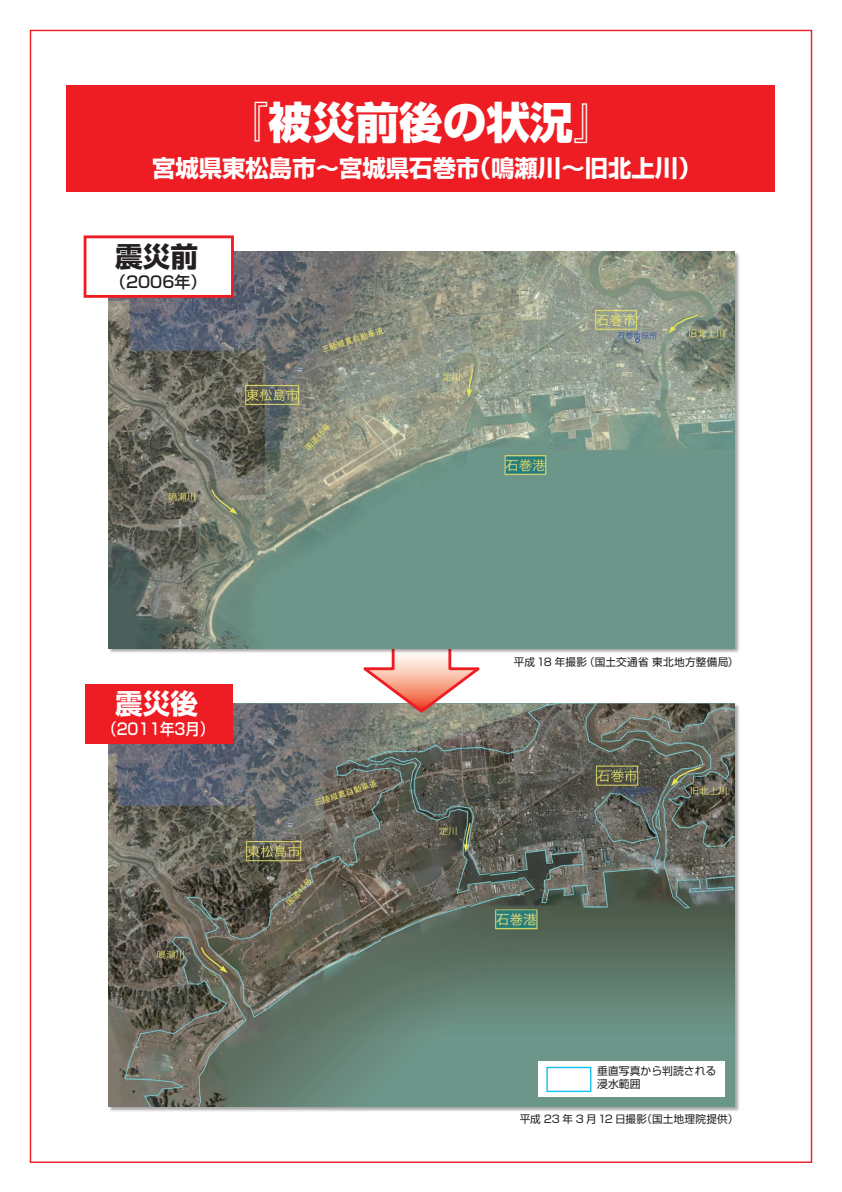
<style>
.page{position:relative;width:842px;height:1192px;background:#fff}
.page>*{position:absolute;margin:0;border:0;box-sizing:border-box;transform-origin:0 0}
.t1{font:800 43.6px "Shin Go Pr 5";color:#fff}
.t2{font:700 27.65px "Shin Go Pr 5";color:#231f20}
.t3{font:700 27.65px "Shin Go Pr 5";color:#fff}
.t4{font:700 23.4px "Shin Go Pr 5";color:#fff}
.t5{font:500 15.95px "Shin Go Pr 5";color:#fff;scale:.9 1}
.t6{font:500 15.95px "Shin Go Pr 5";color:#231f20}
.t7{font:10.85px/13.4px "Shin Go Pr 5";color:#231f20}
.t8{font:10.65px "Shin Go Pr 5";letter-spacing:.02em;color:#231f20}
</style>
<div class="page">
<div style="left:67px;top:85px;width:708px;height:106px;background:#ee1d23"></div>
<div style="left:108px;top:704px;width:632px;height:408px;background:#231f20;opacity:.4"></div>
<img style="left:108px;top:704px;width:627px;height:403px">
<svg style="left:356px;top:654px;width:131px;height:61px"></svg>
<div style="left:108px;top:251px;width:632px;height:403px;background:#231f20;opacity:.4"></div>
<img style="left:108px;top:251px;width:627px;height:397px">
<div style="left:84px;top:235px;width:150px;height:63px;background:#fff;border:3px solid #ee1d23"></div>
<div style="left:85px;top:684px;width:147px;height:60px;background:#ee1d23"></div>
<div style="left:538px;top:1061px;width:186px;height:36px;background:#fff"></div>
<div style="left:546px;top:1067px;width:45px;height:25px;border:1px solid #15c0f2"></div>
<h1 class="t1" style="left:225px;top:88px;width:394px">『被災前後の状況』</h1>
<h3 class="t4" style="left:152px;top:150px;width:551px">宮城県東松島市～宮城県石巻市（鳴瀬川～旧北上川）</h3>
<h2 class="t2" style="left:115px;top:235px;width:84px">震災前</h2>
<h3 class="t6" style="left:110px;top:269px;width:98px">（2006年）</h3>
<h2 class="t3" style="left:115px;top:682px;width:84px">震災後</h2>
<h3 class="t5" style="left:102px;top:716px;width:126px">（2011年3月）</h3>
<p class="t8" style="left:514px;top:653px;width:226px">平成 18 年撮影（国土交通省 東北地方整備局）</p>
<p class="t7" style="left:597px;top:1063px;width:121px">垂直写真から判読される浸水範囲</p>
<p class="t8" style="left:520px;top:1111px;width:220px">平成 23 年 3 月12 日撮影（国土地理院提供）</p>
</div>
